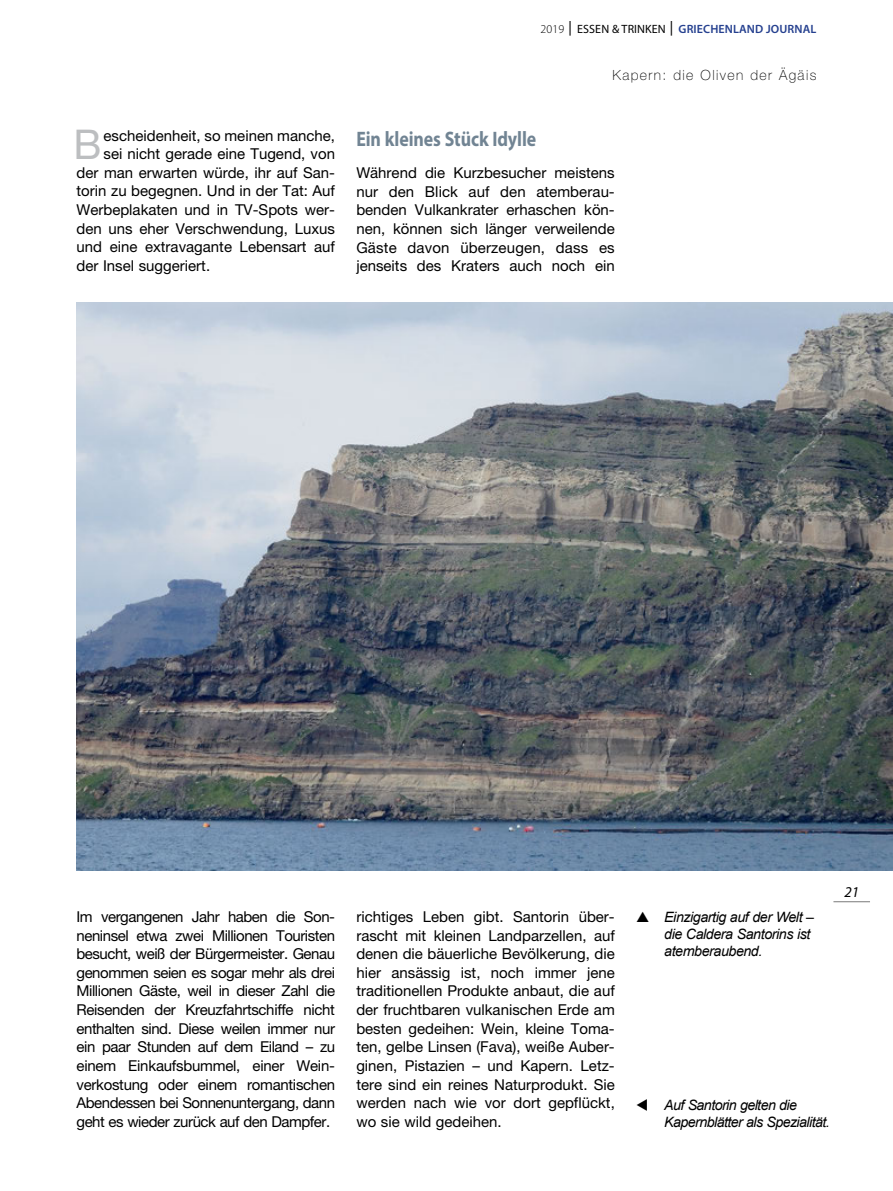
<style>
.page{position:relative;width:893px;height:1191px;background:#fff}
.page>*{position:absolute;margin:0;border:0;box-sizing:border-box;transform-origin:0 0}
.t1{font:41.1px "Helvetica Neue LT Pro";color:#bcbec0}
.t2{font:700 21px "Myriad Pro";letter-spacing:-.005em;color:#718493;scale:.85 1}
.t3{font:15px/18.6px "Helvetica Neue LT Pro";color:#000;text-align:justify}
.t4{font:italic 15px "Myriad Pro";color:#000}
.t5{font:italic 14.25px/17px "Arial";letter-spacing:-.03em;color:#000}
.t6{font:100 14.1px "Helvetica Neue LT Pro";letter-spacing:.1em;color:#000}
.t7{font:600 12px "Myriad Pro";letter-spacing:.01em;color:#25408f}
.s1{font-weight:300;color:#000}
.s2{font-family:"Arial Unicode MS";font-weight:400;color:#000}
.s3{font-weight:400;color:#000}
</style>
<div class="page">
<hr style="left:833px;top:901px;width:37px;height:1px;background:#000">
<img style="left:77px;top:302px;width:816px;height:568px">
<p class="t1" style="left:73px;top:120px;width:30px">B</p>
<p class="t3" style="left:104px;top:126px;width:233px">escheidenheit, so meinen manche,</p>
<p class="t3" style="left:104px;top:144px;width:233px">sei nicht gerade eine Tugend, von</p>
<p class="t3" style="left:77px;top:163px;width:260px">der man erwarten würde, ihr auf San-</p>
<p class="t3" style="left:77px;top:182px;width:260px">torin zu begegnen. Und in der Tat: Auf</p>
<p class="t3" style="left:77px;top:200px;width:260px">Werbeplakaten und in TV-Spots wer-</p>
<p class="t3" style="left:77px;top:219px;width:260px">den uns eher Verschwendung, Luxus</p>
<p class="t3" style="left:77px;top:237px;width:260px">und eine extravagante Lebensart auf</p>
<p class="t3" style="left:77px;top:256px;width:135px">der Insel suggeriert.</p>
<p class="t7" style="left:540px;top:22px;width:277px"><span class="s1">2019</span> <span class="s2">▏</span><span class="s3">ESSEN &amp; TRINKEN</span> <span class="s2">▏</span>GRIECHENLAND JOURNAL</p>
<p class="t6" style="left:612px;top:67px;width:205px">Kapern: die Oliven der Ägäis</p>
<p class="t2" style="left:356px;top:125px;width:213px">Ein kleines Stück Idylle</p>
<p class="t3" style="left:356px;top:163px;width:260px">Während die Kurzbesucher meistens nur den Blick auf den atemberau&shy;benden Vulkankrater erhaschen kön&shy;nen, können sich länger verweilende Gäste davon überzeugen, dass es jenseits des Kraters auch noch ein</p>
<p class="t3" style="left:77px;top:907px;width:260px">Im vergangenen Jahr haben die Son&shy;neninsel etwa zwei Millionen Touristen besucht, weiß der Bürgermeister. Genau genommen seien es sogar mehr als drei Millionen Gäste, weil in dieser Zahl die Reisenden der Kreuzfahrtschiffe nicht enthalten sind. Diese weilen immer nur ein paar Stunden auf dem Eiland – zu einem Einkaufsbummel, einer Wein&shy;verkostung oder einem romantischen Abendessen bei Sonnenuntergang, dann geht es wieder zurück auf den Dampfer.</p>
<p class="t3" style="left:356px;top:907px;width:260px">richtiges Leben gibt. Santorin über&shy;rascht mit kleinen Landparzellen, auf denen die bäuerliche Bevölkerung, die hier ansässig ist, noch immer jene traditionellen Produkte anbaut, die auf der fruchtbaren vulkanischen Erde am besten gedeihen: Wein, kleine Toma&shy;ten, gelbe Linsen (Fava), weiße Auber&shy;ginen, Pistazien – und Kapern. Letz&shy;tere sind ein reines Naturprodukt. Sie werden nach wie vor dort gepflückt, wo sie wild gedeihen.</p>
<p class="t5" style="left:664px;top:909px;width:151px">Einzigartig auf der Welt –</p>
<p class="t5" style="left:664px;top:926px;width:148px">die Caldera Santorins ist atemberaubend.</p>
<p class="t4" style="left:844px;top:882px;width:16px">21</p>
<p class="t5" style="left:664px;top:1096px;width:167px;text-indent:-28px">▼ Auf Santorin gelten die<br>Kapernblätter als Spezialität.</p>
</div>
